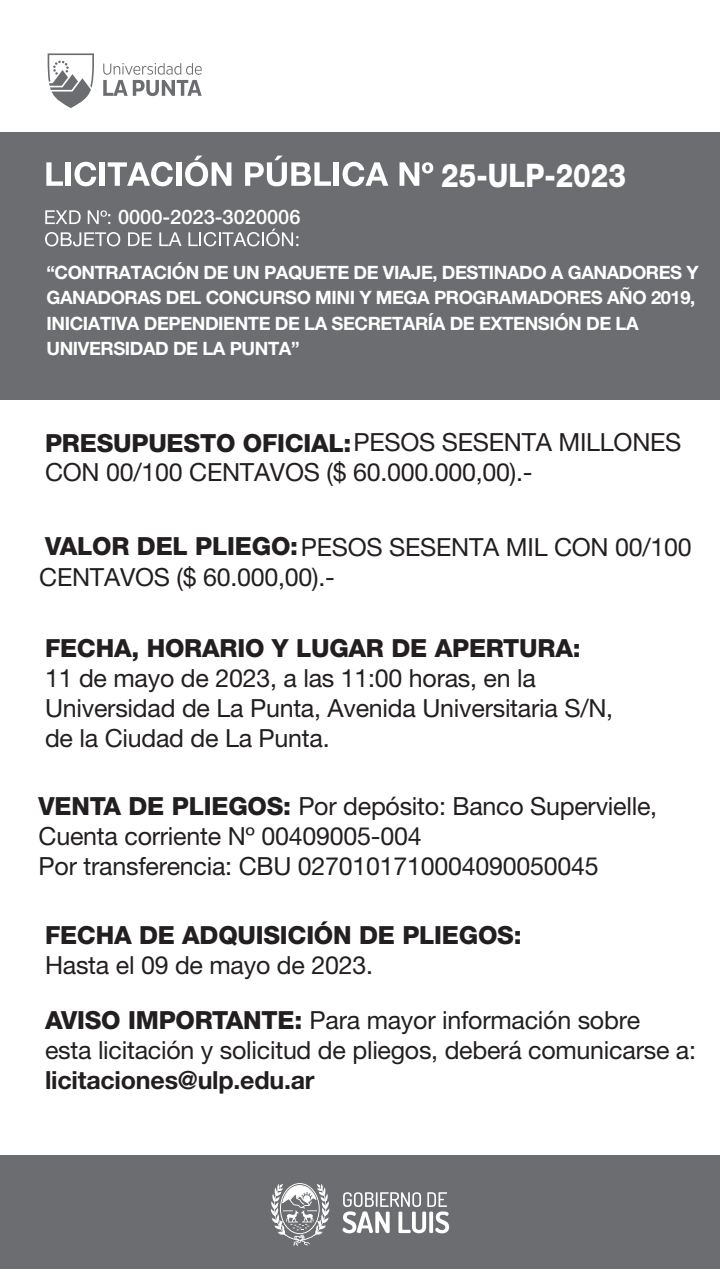
<style>
.page{position:relative;width:720px;height:1269px;background:#fff}
.page>*{position:absolute;margin:0;border:0;box-sizing:border-box;transform-origin:0 0}
.t1{font:800 32.5px "Helvetica Neue LT Std";color:#fff;scale:.86 1}
.t2{font:25px/30px "Helvetica Neue LT Std";letter-spacing:-.01em;color:#231f20}
.t3{font:800 25px "Helvetica Neue LT Std";letter-spacing:-.01em;color:#231f20}
.t4{font:700 25px "Helvetica Neue LT Std";letter-spacing:-.01em;color:#231f20}
.t5{font:500 20px "Helvetica Neue LT Std";color:#fff}
.t6{font:700 18.5px/25.2px "Helvetica Neue LT Std";letter-spacing:-.025em;color:#fff}
.s1{font-weight:800}
</style>
<div class="page">
<div style="left:0;top:132px;width:719px;height:268px;background:#6c6d70"></div>
<div style="left:0;top:1155px;width:719px;height:114px;background:#6c6d70"></div>
<svg style="left:48px;top:53px;width:46px;height:55px"></svg>
<svg style="left:103px;top:63px;width:98px;height:33px"></svg>
<svg style="left:342px;top:1192px;width:107px;height:41px"></svg>
<svg style="left:271px;top:1183px;width:58px;height:63px"></svg>
<svg style="left:45px;top:232px;width:75px;height:14px"></svg>
<svg style="left:128px;top:232px;width:23px;height:14px"></svg>
<svg style="left:159px;top:232px;width:22px;height:14px"></svg>
<svg style="left:188px;top:229px;width:110px;height:17px"></svg>
<svg style="left:45px;top:210px;width:36px;height:14px"></svg>
<svg style="left:88px;top:210px;width:22px;height:14px"></svg>
<svg style="left:46px;top:162px;width:17px;height:24px"></svg>
<div style="left:66px;top:162px;width:5px;height:24px;background:#fff"></div>
<svg style="left:74px;top:162px;width:22px;height:24px"></svg>
<div style="left:100px;top:162px;width:5px;height:24px;background:#fff"></div>
<svg style="left:108px;top:162px;width:65px;height:24px"></svg>
<div style="left:176px;top:162px;width:5px;height:24px;background:#fff"></div>
<svg style="left:185px;top:156px;width:46px;height:30px"></svg>
<svg style="left:245px;top:156px;width:86px;height:30px"></svg>
<div style="left:334px;top:162px;width:5px;height:24px;background:#fff"></div>
<svg style="left:342px;top:162px;width:46px;height:24px"></svg>
<svg style="left:399px;top:162px;width:34px;height:24px"></svg>
<p class="t5" style="left:118px;top:205px;width:184px">0000-2023-3020006</p>
<h1 class="t1" style="left:441px;top:156px;width:216px">25-ULP-2023</h1>
<p class="t6" style="left:46px;top:259px;width:653px">“CONTRATACIÓN DE UN PAQUETE DE VIAJE, DESTINADO A GANADORES Y GANADORAS DEL CONCURSO MINI Y MEGA PROGRAMADORES AÑO 2019, INICIATIVA DEPENDIENTE DE LA SECRETARÍA DE EXTENSIÓN DE LA UNIVERSIDAD DE LA PUNTA”</p>
<p class="t2" style="left:45px;top:427px;width:637px"><span class="s1">PRESUPUESTO OFICIAL:</span>PESOS SESENTA MILLONES<br>CON 00/100 CENTAVOS ($ 60.000.000,00).-</p>
<p class="t2" style="left:39px;top:531px;width:653px"><span class="s1">VALOR DEL PLIEGO:</span>PESOS SESENTA MIL CON 00/100<br>CENTAVOS ($ 60.000,00).-</p>
<p class="t3" style="left:45px;top:633px;width:537px">FECHA, HORARIO Y LUGAR DE APERTURA:</p>
<p class="t2" style="left:45px;top:663px;width:569px">11 de mayo de 2023, a las 11:00 horas, en la<br>Universidad de La Punta, Avenida Universitaria S/N, de la Ciudad de La Punta.</p>
<p class="t2" style="left:39px;top:791px;width:619px"><span class="s1">VENTA DE PLIEGOS:</span> Por depósito: Banco Supervielle,<br>Cuenta corriente Nº 00409005-004<br>Por transferencia: CBU 0270101710004090050045</p>
<p class="t3" style="left:45px;top:920px;width:478px">FECHA DE ADQUISICIÓN DE PLIEGOS:</p>
<p class="t2" style="left:45px;top:950px;width:329px">Hasta el 09 de mayo de 2023.</p>
<p class="t2" style="left:45px;top:1005px;width:652px"><span class="s1">AVISO IMPORTANTE:</span> Para mayor información sobre<br>esta licitación y solicitud de pliegos, deberá comunicarse a:</p>
<p class="t4" style="left:45px;top:1064px;width:271px">licitaciones@ulp.edu.ar</p>
</div>
